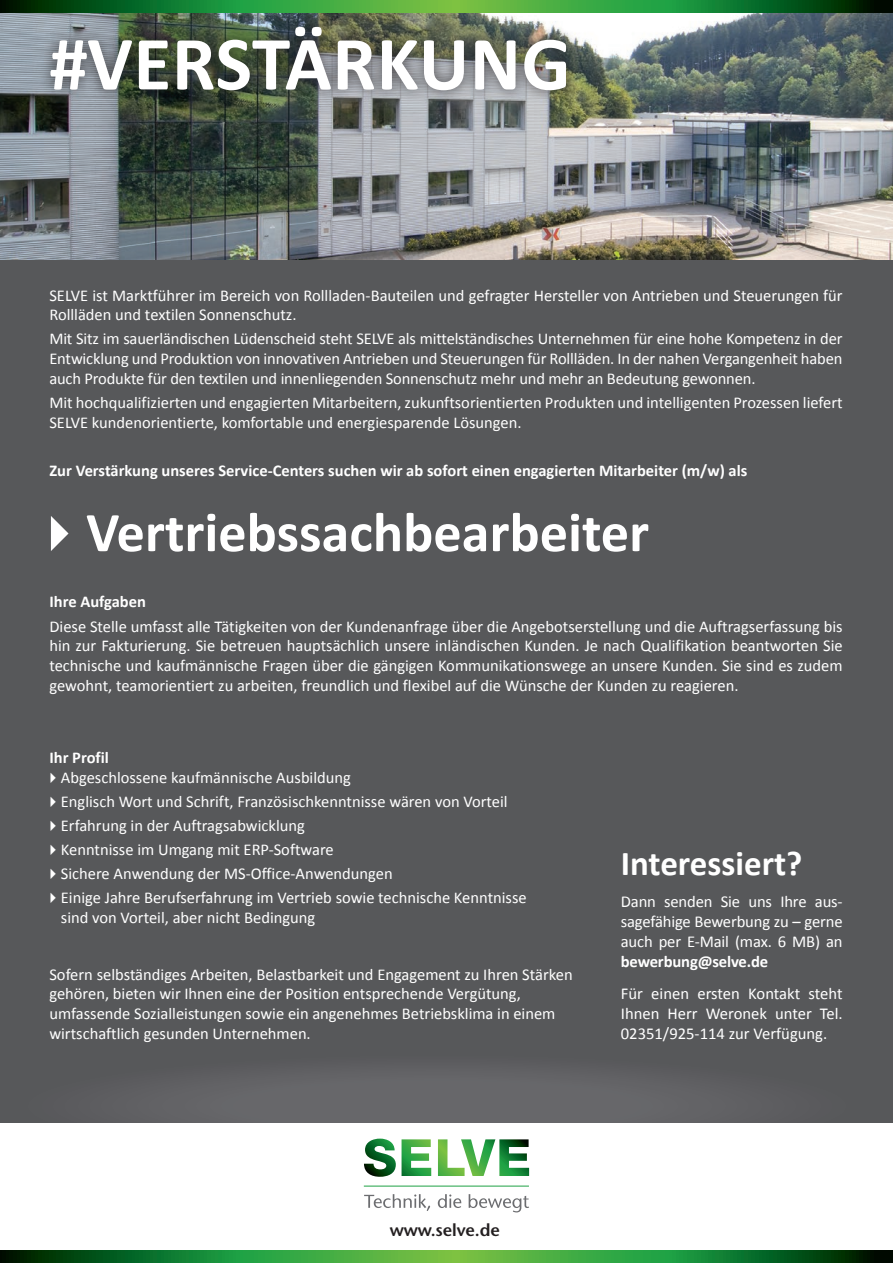
<style>
.page{position:relative;width:893px;height:1263px;background:#fff}
.page>*{position:absolute;margin:0;border:0;box-sizing:border-box;transform-origin:0 0}
.t1{font:700 77.4px "Calibri";letter-spacing:.01em;color:#fff}
.t2{font:700 56.25px "Calibri";color:#fff}
.t3{font:700 34.95px "Calibri";color:#fff}
.t4{font:600 17.25px "Stone Sans Std";letter-spacing:-.005em;color:#231f20}
.t5{font:16.65px/20px "Calibri";letter-spacing:-.01em;color:#fff;text-align:justify}
.t6{font:700 16.65px "Calibri";letter-spacing:-.01em;color:#fff}
.t7{font:16.5px/19.8px "Calibri";color:#fff}
.t8{font:700 16.5px "Calibri";color:#fff}
</style>
<div class="page">
<div style="left:0;top:259px;width:893px;height:864px;background:#57585a"></div>
<div style="left:0;top:1008px;width:893px;height:115px;background:linear-gradient(to right,#5c5d5f,#5b5c5e)"></div>
<img style="left:0;top:13px;width:893px;height:246px">
<div style="left:37px;top:14px;width:543px;height:91px;background:#231f20;opacity:.75"></div>
<hr style="left:364px;top:1186px;width:165px;height:1px;background:#1fa245">
<svg style="left:364px;top:1138px;width:165px;height:39px"></svg>
<svg style="left:364px;top:1194px;width:67px;height:17px"></svg>
<svg style="left:438px;top:1194px;width:23px;height:14px"></svg>
<svg style="left:469px;top:1194px;width:60px;height:18px"></svg>
<svg style="left:0;top:0;width:893px;height:13px;background:#288330"></svg>
<svg style="left:0;top:1250px;width:893px;height:13px;background:#288330"></svg>
<h1 class="t1" style="left:49px;top:16px;width:523px">#VERSTÄRKUNG</h1>
<p class="t7" style="left:49px;top:284px;width:795px">SELVE ist Marktführer im Bereich von Rollladen-Bauteilen und gefragter Hersteller von Antrieben und Steuerungen für<br>Rollläden und textilen Sonnenschutz.</p>
<p class="t7" style="left:49px;top:328px;width:795px;text-align:justify">Mit Sitz im sauerländischen Lüdenscheid steht SELVE als mittelständisches Unternehmen für eine hohe Kompetenz in der Entwicklung und Produktion von innovativen Antrieben und Steuerungen für Rollläden. In der nahen Vergangenheit haben auch Produkte für den textilen und innenliegenden Sonnenschutz mehr und mehr an Bedeutung gewonnen.</p>
<p class="t7" style="left:49px;top:392px;width:795px">Mit hochqualifizierten und engagierten Mitarbeitern, zukunftsorientierten Produkten und intelligenten Prozessen liefert<br>SELVE kundenorientierte, komfortable und energiesparende Lösungen.</p>
<p class="t8" style="left:49px;top:460px;width:699px">Zur Verstärkung unseres Service-Centers suchen wir ab sofort einen engagierten Mitarbeiter (m/w) als</p>
<h2 class="t2" style="left:30px;top:497px;width:621px">✔Vertriebssachbearbeiter</h2>
<p class="t8" style="left:49px;top:592px;width:98px">Ihre Aufgaben</p>
<p class="t7" style="left:49px;top:615px;width:795px;text-align:justify">Diese Stelle umfasst alle Tätigkeiten von der Kundenanfrage über die Angebotserstellung und die Auftragserfassung bis hin zur Fakturierung. Sie betreuen hauptsächlich unsere inländischen Kunden. Je nach Qualifikation beantworten Sie technische und kaufmännische Fragen über die gängigen Kommunikationswege an unsere Kunden. Sie sind es zudem gewohnt, teamorientiert zu arbeiten, freundlich und flexibel auf die Wünsche der Kunden zu reagieren.</p>
<p class="t8" style="left:49px;top:747px;width:61px">Ihr Profil</p>
<p class="t7" style="left:44px;top:767px;width:308px">✔Abgeschlossene kaufmännische Ausbildung</p>
<p class="t7" style="left:44px;top:791px;width:465px">✔Englisch Wort und Schrift, Französischkenntnisse wären von Vorteil</p>
<p class="t7" style="left:44px;top:815px;width:262px">✔Erfahrung in der Auftragsabwicklung</p>
<p class="t7" style="left:44px;top:839px;width:291px">✔Kenntnisse im Umgang mit ERP-Software</p>
<p class="t7" style="left:44px;top:863px;width:350px">✔Sichere Anwendung der MS-Office-Anwendungen</p>
<p class="t7" style="left:61px;top:887px;width:467px;text-indent:-16px">✔Einige Jahre Berufserfahrung im Vertrieb sowie technische Kenntnisse sind von Vorteil, aber nicht Bedingung</p>
<p class="t7" style="left:49px;top:963px;width:525px">Sofern selbständiges Arbeiten, Belastbarkeit und Engagement zu Ihren Stärken gehören, bieten wir Ihnen eine der Position entsprechende Vergütung, umfassende Sozialleistungen sowie ein angenehmes Betriebsklima in einem wirtschaftlich gesunden Unternehmen.</p>
<h3 class="t3" style="left:621px;top:841px;width:183px">Interessiert?</h3>
<p class="t5" style="left:621px;top:891px;width:223px">Dann senden Sie uns Ihre aus&shy;sagefähige Bewerbung zu – gerne auch per E-Mail (max. 6 MB) an</p>
<p class="t6" style="left:621px;top:951px;width:149px">bewerbung@selve.de</p>
<p class="t5" style="left:621px;top:983px;width:223px">Für einen ersten Kontakt steht Ihnen Herr Weronek unter Tel.<br>02351/925-114 zur Verfügung.</p>
<p class="t4" style="left:390px;top:1220px;width:112px">www.selve.de</p>
</div>
